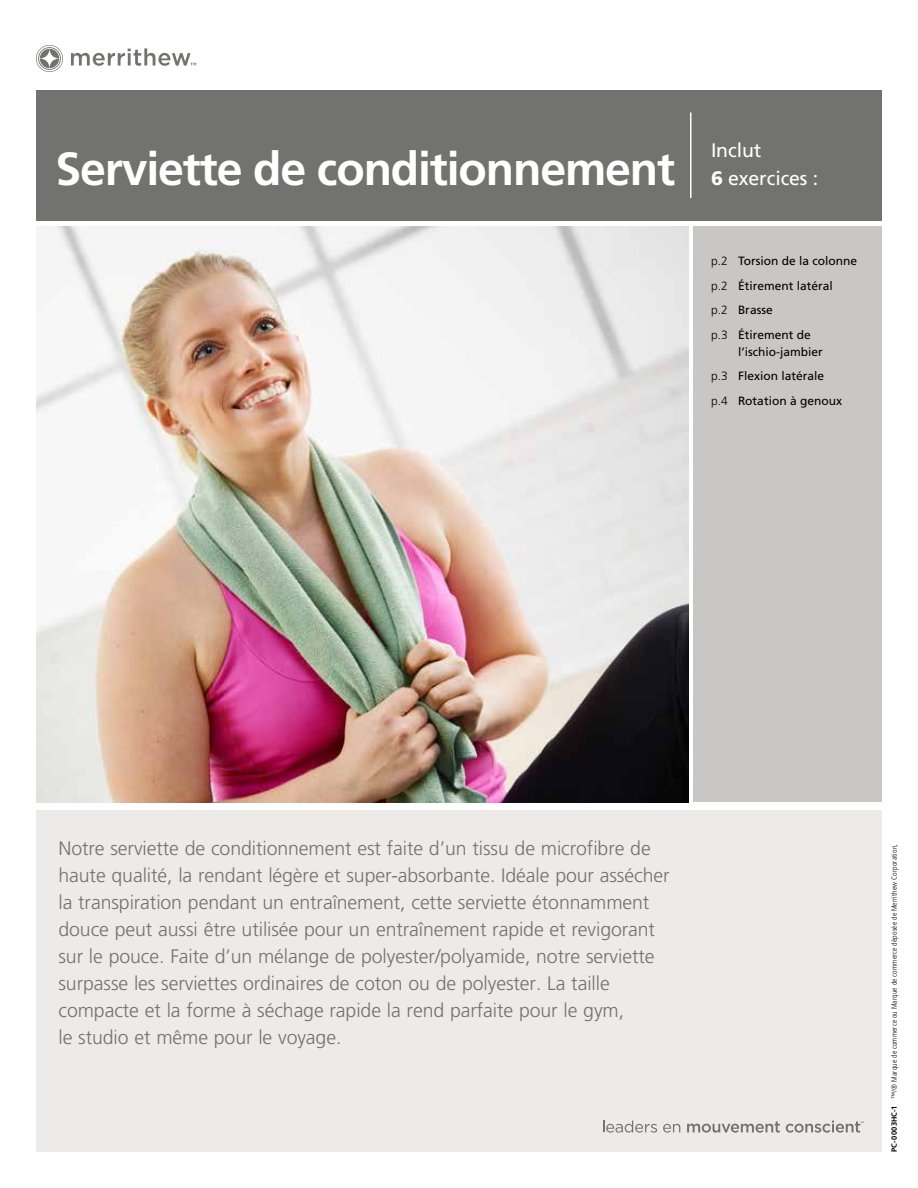
<style>
.page{position:relative;width:918px;height:1188px;background:#fff}
.page>*{position:absolute;margin:0;border:0;box-sizing:border-box;transform-origin:0 0}
.t1{font:700 46.5px "Frutiger LT Std";letter-spacing:-.025em;color:#fff}
.t2{font:300 19.5px/27px "Frutiger LT Std";letter-spacing:-.005em;color:#727271}
.t3{font:19.5px/27px "Frutiger LT Std";letter-spacing:-.005em;color:#fff}
.t4{font:12px/24.8px "Frutiger LT Std";color:#000}
.t5{font:300 condensed 7.5px "Frutiger LT Std";letter-spacing:.02em;color:#000}
.s1{font-weight:900}
.s2{font-weight:300}
.s3{font-weight:700;font-stretch:normal}
</style>
<div class="page">
<div style="left:36px;top:810px;width:846px;height:342px;background:#ecebea"></div>
<div style="left:36px;top:90px;width:846px;height:130px;background:#727271"></div>
<div style="left:693px;top:226px;width:189px;height:576px;background:#c9c6c6"></div>
<svg style="left:36px;top:45px;width:27px;height:27px"></svg>
<svg style="left:71px;top:48px;width:125px;height:18px"></svg>
<svg style="left:603px;top:1121px;width:54px;height:12px"></svg>
<svg style="left:663px;top:1124px;width:17px;height:9px"></svg>
<svg style="left:687px;top:1121px;width:93px;height:12px"></svg>
<svg style="left:786px;top:1121px;width:78px;height:12px"></svg>
<img style="left:36px;top:226px;width:652px;height:576px">
<hr style="left:690px;top:112px;width:2px;height:86px;background:#fff">
<h1 class="t1" style="left:56px;top:141px;width:621px">Serviette de conditionnement</h1>
<p class="t3" style="left:711px;top:137px;width:109px">Inclut<br><span class="s1">6</span> exercices :</p>
<p class="t4" style="left:711px;top:248px;width:148px"><span class="s2">p.2</span> Torsion de la colonne <span class="s2">p.2</span> Étirement latéral<br><span class="s2">p.2</span> Brasse<br><span class="s2">p.3</span> Étirement de</p>
<p class="t4" style="left:711px;top:339px;width:133px;text-indent:27px">l’ischio-jambier <span class="s2">p.3</span> Flexion latérale <span class="s2">p.4</span> Rotation à genoux</p>
<p class="t2" style="left:58px;top:835px;width:613px">Notre serviette de conditionnement est faite d’un tissu de microfibre de haute qualité, la rendant légère et super-absorbante. Idéale pour assécher la transpiration pendant un entraînement, cette serviette étonnamment douce peut aussi être utilisée pour un entraînement rapide et revigorant sur le pouce. Faite d’un mélange de polyester/polyamide, notre serviette surpasse les serviettes ordinaires de coton ou de polyester. La taille compacte et la forme à séchage rapide la rend parfaite pour le gym,<br>le studio et même pour le voyage.</p>
<p class="t5" style="left:890px;top:1152px;width:310px;rotate:-90deg"><span class="s3">PC-0003HC-1</span> ™/® Marque de commerce ou Marque de commerce déposée de Merrithew Corporation,</p>
</div>
